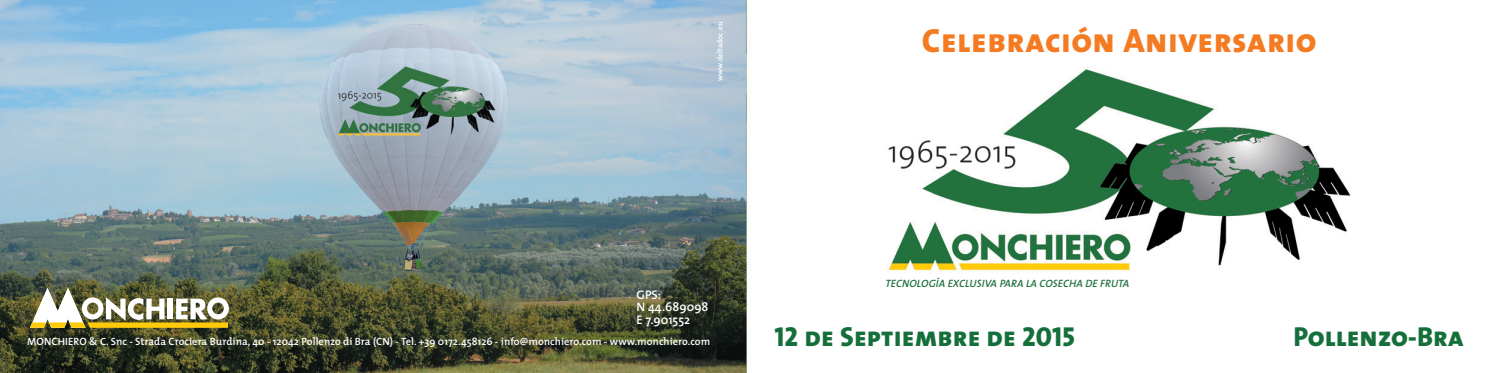
<style>
.page{position:relative;width:1490px;height:373px;background:#fff}
.page>*{position:absolute;margin:0;border:0;box-sizing:border-box;transform-origin:0 0}
.t1{font:33.75px "The Mix Extra Bold Caps";letter-spacing:.015em;color:#f47b21}
.t2{font:27.5px "The Mix Extra Bold Caps";letter-spacing:.005em;color:#156f3b}
.t3{font:600 12.5px/12.5px "The Mix";color:#fff}
.t4{font:italic 10.62px "The Mix Semi Bold Caps";letter-spacing:.01em;color:#21723e}
.t5{font:600 10.5px "The Mix";letter-spacing:.005em;color:#fff}
.t6{font:600 7.5px "The Mix";letter-spacing:.005em;color:#fff}
</style>
<div class="page">
<img style="left:0;top:0;width:1351px;height:372px">
<img style="left:30px;top:287px;width:199px;height:40px">
<p class="t6" style="left:713px;top:81px;width:61px;rotate:-90deg">www.deltadoc.eu</p>
<h1 class="t1" style="left:921px;top:12px;width:396px">Celebración Aniversario</h1>
<p class="t3" style="left:636px;top:287px;width:73px">GPS:<br>N 44.689098<br>E 7.901552</p>
<p class="t5" style="left:27px;top:332px;width:684px">MONCHIERO &amp; C. Snc - Strada Crociera Burdina, 40 - 12042 Pollenzo di Bra (CN) - Tel. +39 0172.458126 - info@monchiero.com - www.monchiero.com</p>
<p class="t4" style="left:885px;top:274px;width:245px">TECNOLOGÍA EXCLUSIVA PARA LA COSECHA DE FRUTA</p>
<h2 class="t2" style="left:774px;top:313px;width:302px">12 de Septiembre de 2015</h2>
<h2 class="t2" style="left:1293px;top:313px;width:172px">Pollenzo-Bra</h2>
</div>
